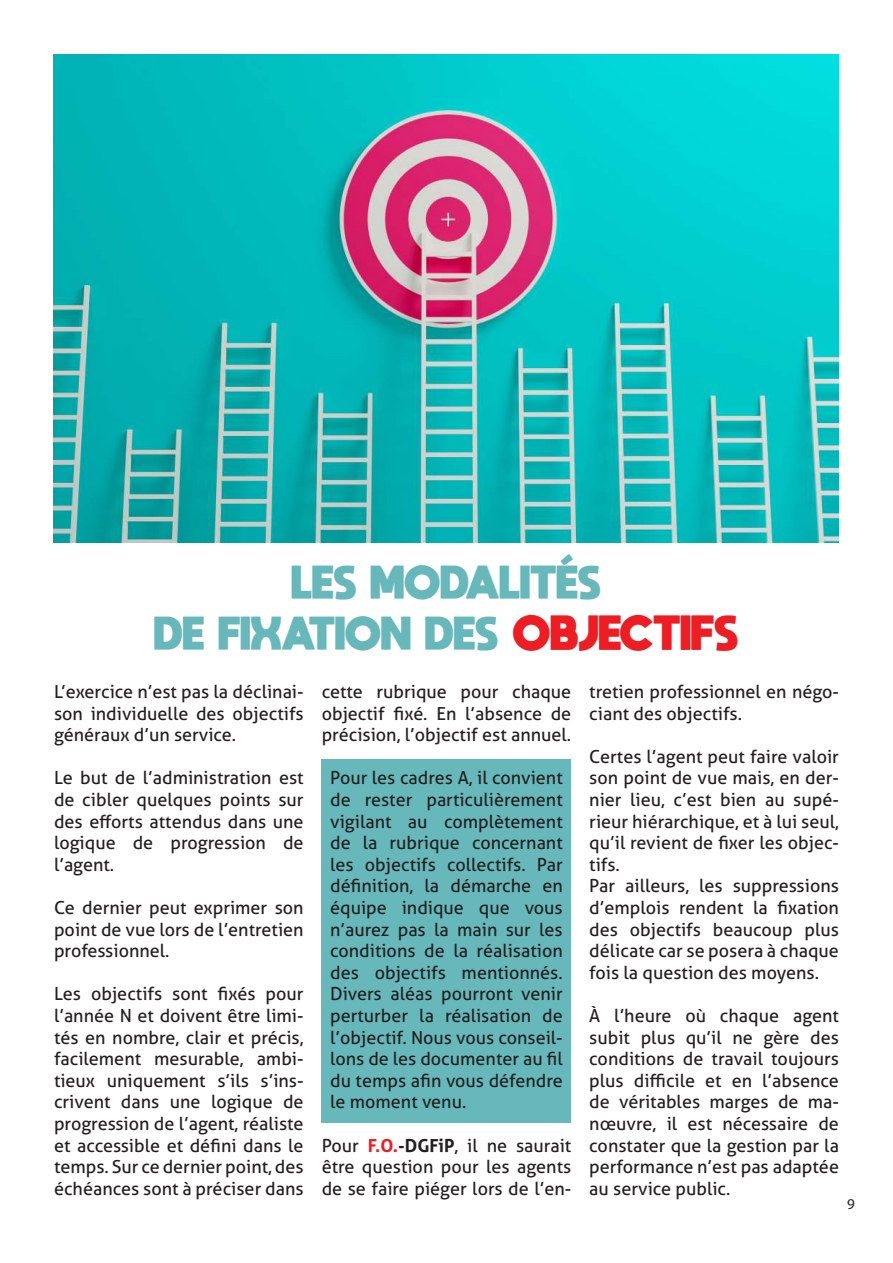
<style>
.page{position:relative;width:893px;height:1263px;background:#fff}
.page>*{position:absolute;margin:0;border:0;box-sizing:border-box;transform-origin:0 0}
.t1{font:800 33px/51px "moon get";color:#67b8bb;text-align:center}
.t2{font:18px/21.6px "Aller";color:#231f20;text-align:justify}
.t3{font:15px "Myriad Pro";color:#231f20}
.s1{font-size:34.5px;color:#ee1d23}
.s2{font-weight:700;color:#ee1d23}
.s3{font-weight:700}
</style>
<div class="page">
<div style="left:322px;top:759px;width:249px;height:364px;background:#67b8bb"></div>
<img style="left:53px;top:54px;width:786px;height:488px">
<h1 class="t1" style="left:154px;top:555px;width:586px">LES MODALITÉS<br>DE FIXATION DES <span class="s1">OBJECTIFS</span></h1>
<p class="t2" style="left:54px;top:681px;width:251px">L’exercice n’est pas la déclinai&shy;son individuelle des objectifs généraux d’un service.</p>
<p class="t2" style="left:54px;top:767px;width:251px">Le but de l’administration est de cibler quelques points sur des efforts attendus dans une logique de progression de l’agent.</p>
<p class="t2" style="left:54px;top:897px;width:251px">Ce dernier peut exprimer son point de vue lors de l’entretien professionnel.</p>
<p class="t2" style="left:54px;top:983px;width:251px">Les objectifs sont fixés pour l’année N et doivent être limi&shy;tés en nombre, clair et précis, facilement mesurable, ambi&shy;tieux uniquement s’ils s’ins&shy;crivent dans une logique de progression de l’agent, réaliste et accessible et défini dans le temps. Sur ce dernier point, des échéances sont à préciser dans</p>
<p class="t2" style="left:322px;top:681px;width:251px">cette rubrique pour chaque objectif fixé. En l’absence de précision, l’objectif est annuel.</p>
<p class="t2" style="left:330px;top:767px;width:234px">Pour les cadres A, il convient de rester particulièrement vigilant au complètement de la rubrique concernant les objectifs collectifs. Par définition, la démarche en équipe indique que vous n’aurez pas la main sur les conditions de la réalisation des objectifs mentionnés.<br>Divers aléas pourront venir perturber la réalisation de l’objectif. Nous vous conseil&shy;lons de les documenter au fil du temps afin vous défendre le moment venu.</p>
<p class="t2" style="left:322px;top:1134px;width:251px">Pour <span class="s2">F.O.</span><span class="s3">-DGFiP</span>, il ne saurait être question pour les agents de se faire piéger lors de l’en-</p>
<p class="t2" style="left:589px;top:681px;width:251px">tretien professionnel en négo&shy;ciant des objectifs.</p>
<p class="t2" style="left:589px;top:745px;width:251px;text-align:left">Certes l’agent peut faire valoir son point de vue mais, en der&shy;nier lieu, c’est bien au supé&shy;rieur hiérarchique, et à lui seul, qu’il revient de fixer les objec&shy;tifs.<br>Par ailleurs, les suppressions d’emplois rendent la fixation des objectifs beaucoup plus délicate car se posera à chaque fois la question des moyens.</p>
<p class="t2" style="left:589px;top:1005px;width:251px">À l’heure où chaque agent subit plus qu’il ne gère des conditions de travail toujours plus difficile et en l’absence de véritables marges de ma&shy;nœuvre, il est nécessaire de constater que la gestion par la performance n’est pas adaptée au service public.</p>
<p class="t3" style="left:847px;top:1195px;width:9px">9</p>
</div>
